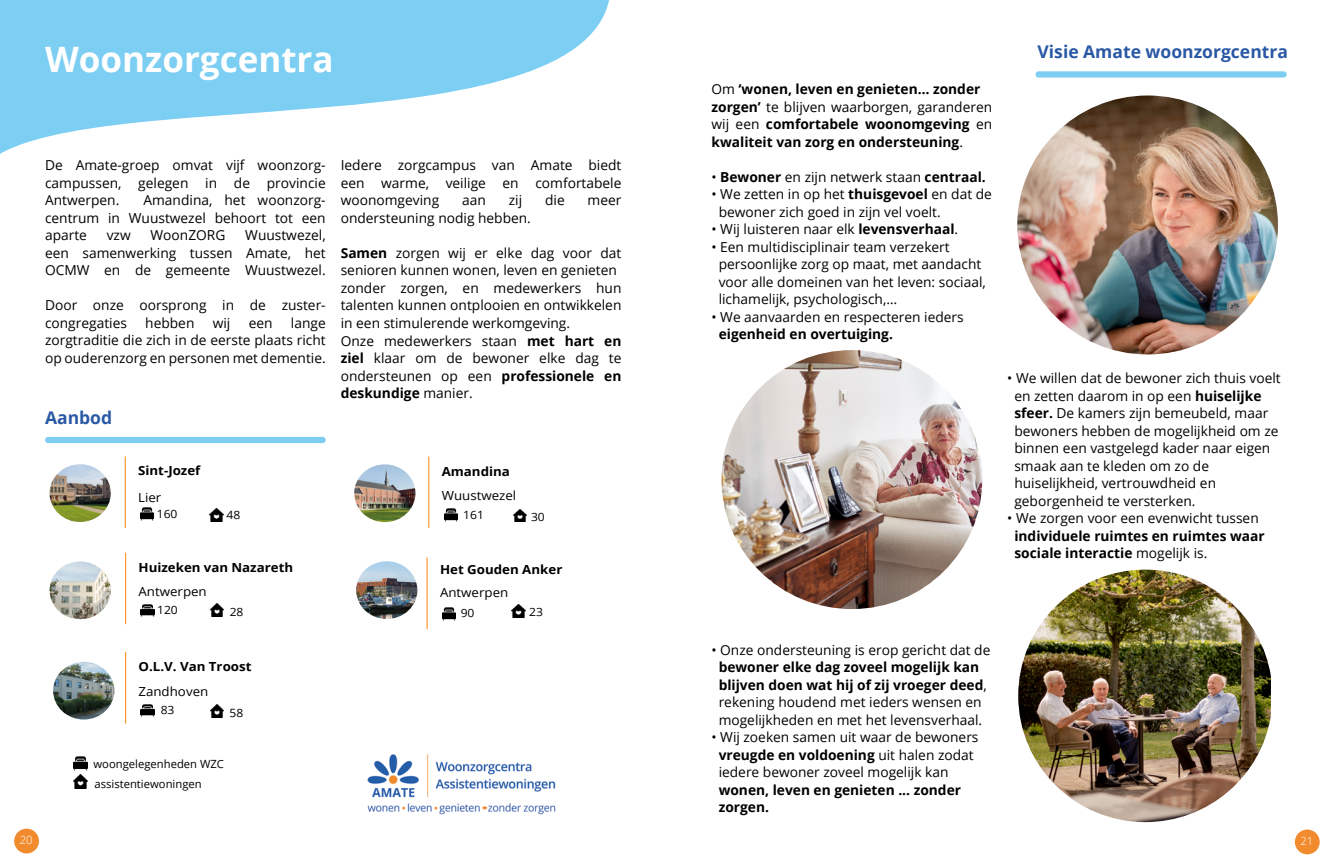
<style>
.page{position:relative;width:1333px;height:865px;background:#fff}
.page>*{position:absolute;margin:0;border:0;box-sizing:border-box;transform-origin:0 0}
.t1{font:700 35px "Open Sans";color:#fff}
.t2{font:700 17.5px "Open Sans";color:#2958a5}
.t3{font:13.75px/17.5px "Open Sans";color:#000}
.t4{font:700 13.75px/17.5px "Open Sans";color:#000}
.t5{font:700 12.5px "Open Sans";color:#000;scale:1.06 1}
.t6{font:12.5px "Open Sans";color:#000;scale:1.06 1}
.t7{font:11.38px "Open Sans";color:#000;scale:1.06 1}
.t8{font:11.25px/19.8px "Open Sans";color:#000}
.t9{font:300 11.25px "Open Sans";color:#fff}
.s1{font-weight:700}
.s2{font-weight:400}
</style>
<div class="page">
<div style="left:14px;top:828px;width:25px;height:25px;background:#f28b2d;border-radius:50%"></div>
<div style="left:1294px;top:829px;width:25px;height:25px;background:#f28b2d;border-radius:50%"></div>
<div style="left:1038px;top:71px;width:245px;height:7px;background:#7ccef3"></div>
<div style="left:48px;top:437px;width:274px;height:6px;background:#7ccef3"></div>
<svg style="left:0;top:0;width:609px;height:154px;fill:#7ccef3"></svg>
<img style="left:1017px;top:95px;width:260px;height:259px">
<img style="left:1018px;top:569px;width:252px;height:253px">
<img style="left:721px;top:350px;width:261px;height:259px">
<hr style="left:125px;top:456px;width:1px;height:72px;background:#ff8e1d">
<img style="left:73px;top:775px;width:14px;height:13px">
<img style="left:73px;top:756px;width:14px;height:14px">
<svg style="left:210px;top:508px;width:13px;height:13px"></svg>
<svg style="left:141px;top:508px;width:13px;height:12px"></svg>
<img style="left:50px;top:464px;width:61px;height:58px">
<img style="left:50px;top:561px;width:61px;height:58px">
<img style="left:53px;top:661px;width:61px;height:58px">
<img style="left:354px;top:464px;width:61px;height:58px">
<hr style="left:428px;top:456px;width:1px;height:72px;background:#ff8e1d">
<img style="left:513px;top:509px;width:14px;height:13px">
<svg style="left:444px;top:509px;width:13px;height:12px"></svg>
<hr style="left:125px;top:552px;width:1px;height:72px;background:#ff8e1d">
<svg style="left:210px;top:604px;width:13px;height:12px"></svg>
<svg style="left:141px;top:604px;width:13px;height:12px"></svg>
<hr style="left:125px;top:652px;width:1px;height:71px;background:#ff8e1d">
<svg style="left:210px;top:704px;width:13px;height:13px"></svg>
<svg style="left:141px;top:704px;width:13px;height:13px"></svg>
<hr style="left:426px;top:557px;width:1px;height:72px;background:#ff8e1d">
<img style="left:511px;top:604px;width:14px;height:13px">
<img style="left:442px;top:607px;width:14px;height:13px">
<img style="left:356px;top:561px;width:61px;height:58px">
<img style="left:367px;top:754px;width:189px;height:61px">
<h1 class="t1" style="left:45px;top:34px;width:290px">Woonzorgcentra</h1>
<p class="t3" style="left:45px;top:156px;width:282px;text-align:justify">De Amate-groep omvat vijf woonzorg&shy;campussen, gelegen in de provincie Antwerpen.</p>
<p class="t3" style="left:45px;top:191px;width:282px;text-align:justify;text-indent:98px">Amandina, het woonzorg&shy;centrum in Wuustwezel behoort tot een aparte</p>
<p class="t3" style="left:45px;top:226px;width:282px;text-align:justify;text-indent:200px">Wuustwezel, een samenwerking tussen Amate, het OCMW en de gemeente Wuustwezel.</p>
<p class="t3" style="left:45px;top:296px;width:281px">Door onze oorsprong in de zuster&shy;congregaties</p>
<p class="t3" style="left:107px;top:226px;width:26px">vzw</p>
<p class="t3" style="left:151px;top:226px;width:76px">WoonZORG</p>
<p class="t3" style="left:45px;top:313px;width:282px;text-align:justify;text-indent:246px">lange zorgtraditie die zich in de eerste plaats richt op ouderenzorg en personen met dementie.</p>
<p class="t3" style="left:145px;top:313px;width:51px">hebben</p>
<p class="t3" style="left:213px;top:313px;width:19px">wij</p>
<p class="t3" style="left:249px;top:313px;width:25px">een</p>
<p class="t2" style="left:45px;top:405px;width:69px">Aanbod</p>
<p class="t3" style="left:341px;top:156px;width:282px;text-align:justify">Iedere zorgcampus van Amate biedt een warme, veilige en comfortabele woonomgeving</p>
<p class="t3" style="left:462px;top:191px;width:25px">aan</p>
<p class="t3" style="left:509px;top:191px;width:15px">zij</p>
<p class="t3" style="left:545px;top:191px;width:21px">die</p>
<p class="t3" style="left:587px;top:191px;width:35px">meer</p>
<p class="t3" style="left:341px;top:209px;width:192px">ondersteuning nodig hebben.</p>
<p class="t3" style="left:341px;top:244px;width:282px"><span class="s1">Samen</span> zorgen wij er elke dag voor dat senioren kunnen wonen, leven en genieten zonder zorgen, en medewerkers hun talenten kunnen ontplooien en ontwikkelen in een stimulerende werkomgeving.<br>Onze medewerkers staan <span class="s1">met hart en ziel</span> klaar om de bewoner elke dag te ondersteunen op een <span class="s1">professionele en deskundige</span> manier.</p>
<p class="t5" style="left:138px;top:461px;width:60px">Sint-Jozef</p>
<p class="t6" style="left:138px;top:488px;width:23px">Lier</p>
<p class="t7" style="left:157px;top:506px;width:21px">160</p>
<p class="t7" style="left:226px;top:507px;width:15px">48</p>
<p class="t5" style="left:441px;top:462px;width:66px">Amandina</p>
<p class="t7" style="left:463px;top:506px;width:21px">161</p>
<p class="t7" style="left:531px;top:508px;width:15px">30</p>
<p class="t6" style="left:441px;top:487px;width:72px">Wuustwezel</p>
<p class="t5" style="left:138px;top:558px;width:147px">Huizeken van Nazareth</p>
<p class="t7" style="left:157px;top:602px;width:21px">120</p>
<p class="t7" style="left:230px;top:604px;width:15px">28</p>
<p class="t6" style="left:138px;top:583px;width:66px">Antwerpen</p>
<p class="t5" style="left:440px;top:560px;width:117px">Het Gouden Anker</p>
<p class="t7" style="left:460px;top:605px;width:15px">90</p>
<p class="t7" style="left:529px;top:604px;width:15px">23</p>
<p class="t6" style="left:440px;top:584px;width:66px">Antwerpen</p>
<p class="t5" style="left:138px;top:657px;width:108px">O.L.V. Van Troost</p>
<p class="t7" style="left:161px;top:702px;width:15px">83</p>
<p class="t7" style="left:229px;top:705px;width:15px">58</p>
<p class="t6" style="left:138px;top:682px;width:67px">Zandhoven</p>
<p class="t8" style="left:94px;top:754px;width:132px">woongelegenheden WZC assistentiewoningen</p>
<p class="t4" style="left:711px;top:80px;width:282px"><span class="s2">Om</span> ‘wonen, leven en genieten… zonder zorgen’ <span class="s2">te blijven waarborgen, garanderen wij een</span> comfortabele woonomgeving <span class="s2">en </span>kwaliteit van zorg en ondersteuning<span class="s2">.</span></p>
<p class="t3" style="left:711px;top:168px;width:276px">• <span class="s1">Bewoner</span> en zijn netwerk staan <span class="s1">centraal.</span></p>
<p class="t3" style="left:718px;top:185px;width:275px;text-indent:-7px">• We zetten in op het <span class="s1">thuisgevoel</span> en dat de bewoner zich goed in zijn vel voelt.</p>
<p class="t3" style="left:711px;top:220px;width:248px">• Wij luisteren naar elk <span class="s1">levensverhaal</span>.</p>
<p class="t3" style="left:718px;top:238px;width:269px;text-indent:-7px">• Een multidisciplinair team verzekert persoonlijke zorg op maat, met aandacht voor alle domeinen van het leven: sociaal, lichamelijk, psychologisch,…</p>
<p class="t3" style="left:711px;top:308px;width:254px">• We aanvaarden en respecteren ieders</p>
<p class="t4" style="left:718px;top:325px;width:176px">eigenheid en overtuiging.</p>
<p class="t2" style="left:1037px;top:40px;width:252px">Visie Amate woonzorgcentra</p>
<p class="t3" style="left:1014px;top:369px;width:268px;text-indent:-7px">• We willen dat de bewoner zich thuis voelt en zetten daarom in op een <span class="s1">huiselijke sfeer.</span> De kamers zijn bemeubeld, maar bewoners hebben de mogelijkheid om ze binnen een vastgelegd kader naar eigen smaak aan te kleden om zo de huiselijkheid, vertrouwdheid en geborgenheid te versterken.</p>
<p class="t3" style="left:1007px;top:509px;width:253px">• We zorgen voor een evenwicht tussen</p>
<p class="t4" style="left:1014px;top:526px;width:252px">individuele ruimtes en ruimtes waar sociale interactie <span class="s2">mogelijk is.</span></p>
<p class="t3" style="left:711px;top:640px;width:280px">• Onze ondersteuning is erop gericht dat de</p>
<p class="t3" style="left:718px;top:658px;width:269px"><span class="s1">bewoner elke dag zoveel mogelijk kan blijven doen wat hij of zij vroeger deed</span>, rekening houdend met ieders wensen en mogelijkheden en met het levensverhaal.</p>
<p class="t3" style="left:718px;top:728px;width:261px;text-indent:-7px">• Wij zoeken samen uit waar de bewoners <span class="s1">vreugde en voldoening</span> uit halen zodat iedere bewoner zoveel mogelijk kan</p>
<p class="t4" style="left:718px;top:780px;width:244px">wonen, leven en genieten ... zonder zorgen.</p>
<p class="t9" style="left:20px;top:832px;width:14px">20</p>
<p class="t9" style="left:1300px;top:833px;width:14px">21</p>
</div>
